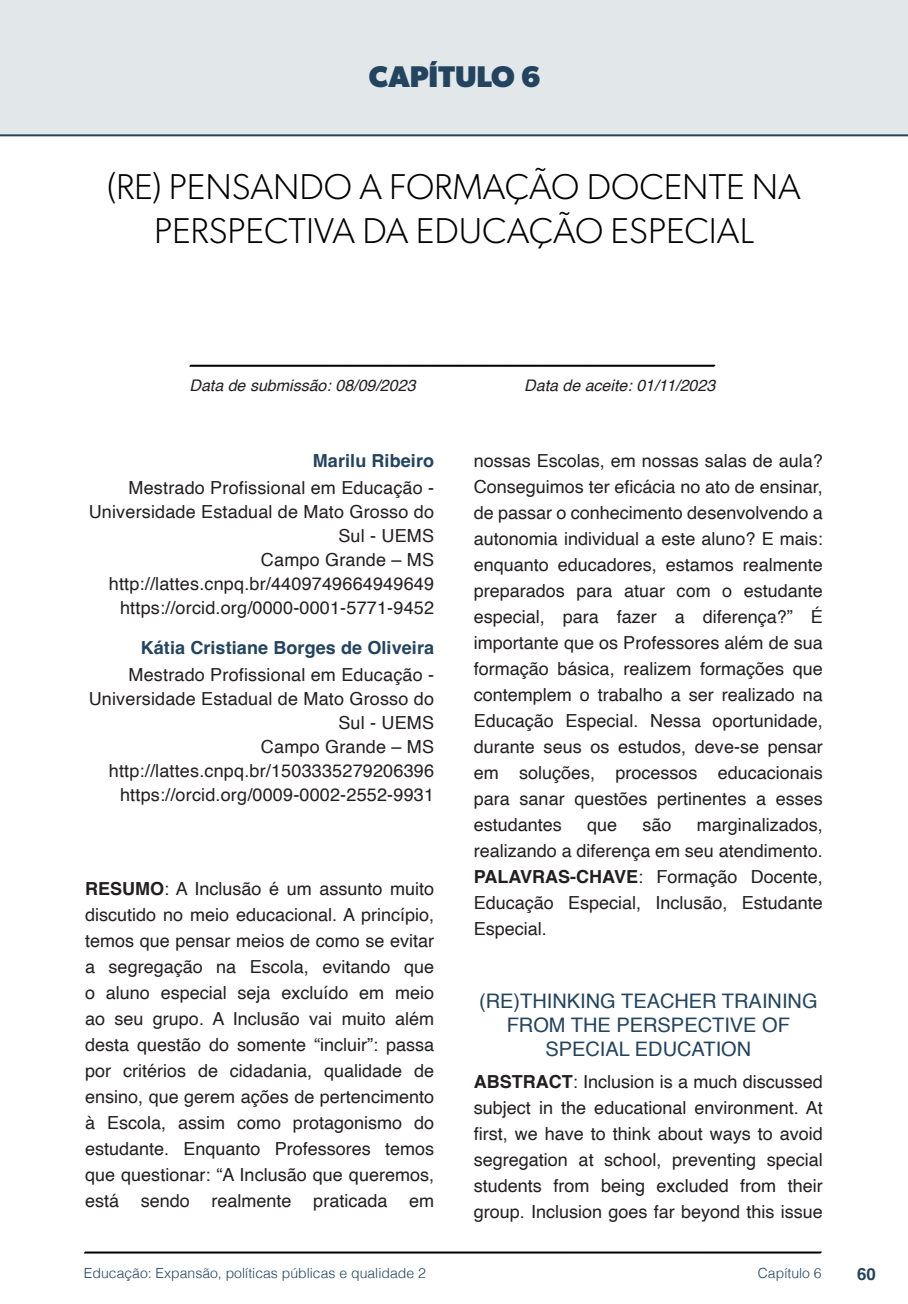
<style>
.page{position:relative;width:908px;height:1304px;background:#fff}
.page>*{position:absolute;margin:0;border:0;box-sizing:border-box;transform-origin:0 0}
.t1{font:300 36px/44px "Gibson";color:#000;text-align:center}
.t2{font:700 30px "Gibson";color:#23445f}
.t3{font:20px/24px "Helvetica";color:#23445f;text-align:center}
.t4{font:18px/26px "Helvetica";letter-spacing:.01em;color:#231f20;text-align:justify}
.t5{font:700 18px "Helvetica";letter-spacing:.005em;color:#23445f}
.t6{font:700 16.8px "Helvetica";color:#23445f}
.t7{font:italic 16px "Helvetica";color:#231f20}
.t8{font:300 14px "Helvetica";color:#23445f}
.s1{font-weight:700}
</style>
<div class="page">
<svg style="left:84px;top:1251px;width:737px;height:3px;background:#515151"></svg>
<svg style="left:189px;top:364px;width:526px;height:3px;background:#4f4f4f"></svg>
<div style="left:0;top:0;width:907px;height:136px;background:#e2e7e9"></div>
<div style="left:44px;top:72px;width:68px;height:61px;background:#e2e7e9"></div>
<h2 class="t2" style="left:369px;top:58px;width:173px">CAPÍTULO 6</h2>
<h1 class="t1" style="left:107px;top:164px;width:695px">(RE) PENSANDO A FORMAÇÃO DOCENTE NA<br>PERSPECTIVA DA EDUCAÇÃO ESPECIAL</h1>
<p class="t7" style="left:189px;top:373px;width:227px">Data de submissão: 08/09/2023</p>
<p class="t7" style="left:524px;top:373px;width:192px">Data de aceite: 01/11/2023</p>
<p class="t5" style="left:313px;top:450px;width:123px">Marilu Ribeiro</p>
<p class="t4" style="left:89px;top:477px;width:347px;line-height:24px;text-align:right">Mestrado Profissional em Educação -<br>Universidade Estadual de Mato Grosso do<br>Sul - UEMS<br>Campo Grande – MS http://lattes.cnpq.br/4409749664949649 https://orcid.org/0000-0001-5771-9452</p>
<p class="t5" style="left:141px;top:636px;width:295px">Kátia Cristiane Borges de Oliveira</p>
<p class="t4" style="left:89px;top:663px;width:347px;line-height:24px;text-align:right">Mestrado Profissional em Educação -<br>Universidade Estadual de Mato Grosso do<br>Sul - UEMS<br>Campo Grande – MS http://lattes.cnpq.br/1503335279206396 https://orcid.org/0009-0002-2552-9931</p>
<p class="t4" style="left:85px;top:876px;width:350px"><span class="s1">RESUMO</span>: A Inclusão é um assunto muito discutido no meio educacional. A princípio, temos que pensar meios de como se evitar a segregação na Escola, evitando que o aluno especial seja excluído em meio ao seu grupo. A Inclusão vai muito além desta questão do somente “incluir”: passa por critérios de cidadania, qualidade de ensino, que gerem ações de pertencimento à Escola, assim como protagonismo do estudante. Enquanto Professores temos que questionar: “A Inclusão que queremos, está sendo realmente praticada em</p>
<p class="t4" style="left:473px;top:448px;width:350px">nossas Escolas, em nossas salas de aula?<br>Conseguimos ter eficácia no ato de ensinar, de passar o conhecimento desenvolvendo a autonomia individual a este aluno? E mais: enquanto educadores, estamos realmente preparados para atuar com o estudante especial, para fazer a diferença?” É importante que os Professores além de sua formação básica, realizem formações que contemplem o trabalho a ser realizado na Educação Especial. Nessa oportunidade, durante seus os estudos, deve-se pensar em soluções, processos educacionais para sanar questões pertinentes a esses estudantes</p>
<p class="t4" style="left:473px;top:812px;width:350px;text-indent:223px">marginalizados, realizando a diferença em seu atendimento.<br><span class="s1">PALAVRAS-CHAVE</span>: Formação Docente, Educação Especial, Inclusão, Estudante Especial.</p>
<p class="t4" style="left:587px;top:812px;width:32px">que</p>
<p class="t4" style="left:642px;top:812px;width:31px">são</p>
<p class="t3" style="left:479px;top:990px;width:340px">(RE)THINKING TEACHER TRAINING<br>FROM THE PERSPECTIVE OF<br>SPECIAL EDUCATION</p>
<p class="t4" style="left:473px;top:1069px;width:350px"><span class="s1">ABSTRACT</span>: Inclusion is a much discussed subject in the educational environment. At first, we have to think about ways to avoid segregation at school, preventing special students from being excluded from their group. Inclusion goes far beyond this issue</p>
<p class="t8" style="left:84px;top:1261px;width:343px">Educação: Expansão, políticas públicas e qualidade 2</p>
<p class="t8" style="left:757px;top:1261px;width:65px">Capítulo 6</p>
<p class="t6" style="left:856px;top:1264px;width:20px">60</p>
</div>
